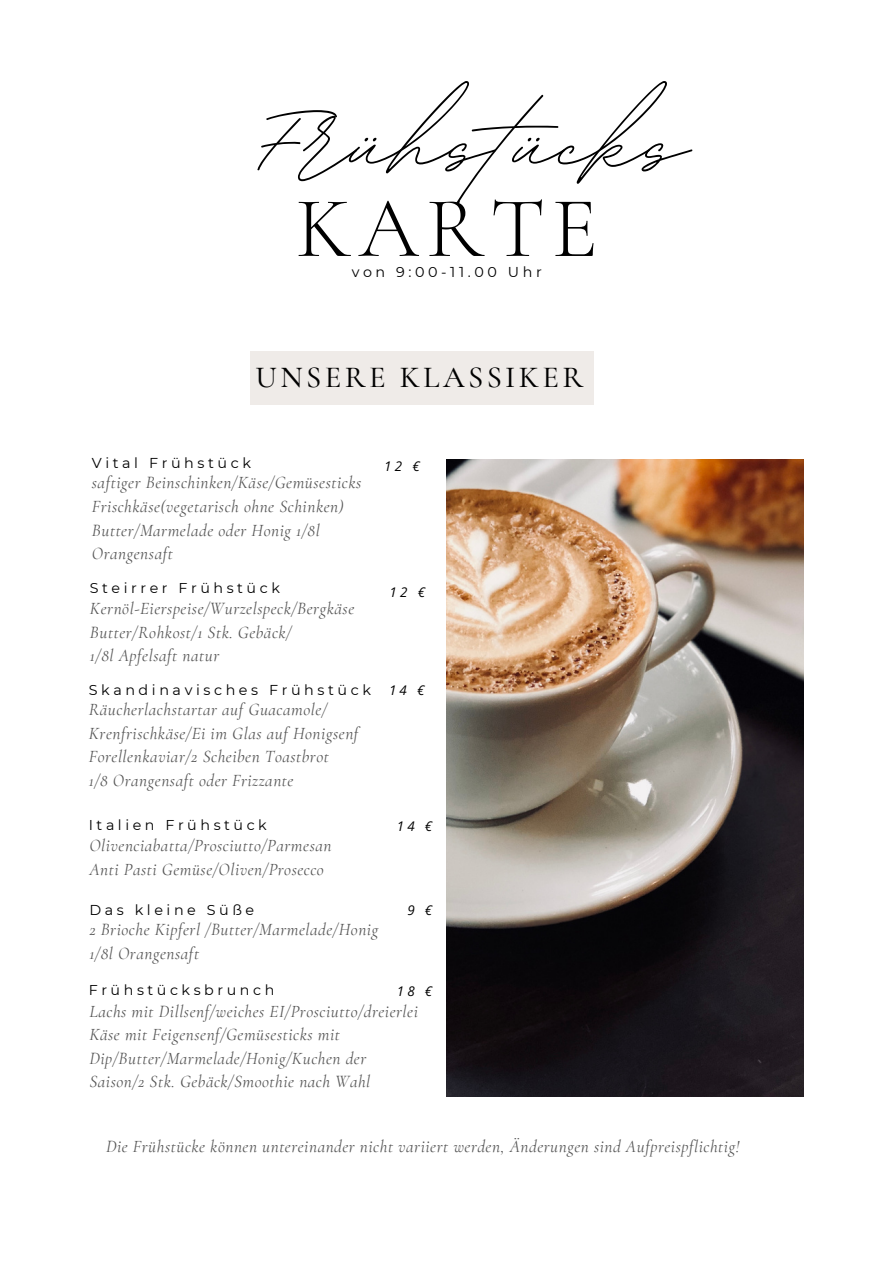
<style>
.page{position:relative;width:894px;height:1264px;background:#fff}
.page>*{position:absolute;margin:0;border:0;box-sizing:border-box;transform-origin:0 0}
.t1{font:162.45px "BD Script";color:#000}
.t2{font:300 86.55px "Cormorant Garamond";letter-spacing:.08em;color:#000}
.t3{font:500 30.6px "Cormorant Garamond";letter-spacing:.11em;color:#000}
.t4{font:italic 17.25px/23.7px "Cormorant Garamond";letter-spacing:.03em;color:#545454}
.t5{font:14.25px "Montserrat";letter-spacing:.25em;color:#000}
.t6{font:italic 13.35px "Open Sans";letter-spacing:.25em;color:#000}
</style>
<div class="page">
<div style="left:250px;top:351px;width:344px;height:54px;background:#efebe8"></div>
<img style="left:446px;top:459px;width:357px;height:637px">
<p class="t1" style="left:253px;top:36px;width:436px">Frühstücks</p>
<h2 class="t2" style="left:295px;top:176px;width:304px">KARTE</h2>
<h4 class="t5" style="left:351px;top:263px;width:191px">von 9:00-11.00 Uhr</h4>
<h3 class="t3" style="left:255px;top:359px;width:329px">UNSERE KLASSIKER</h3>
<p class="t5" style="left:92px;top:454px;width:160px">Vital Frühstück</p>
<p class="t4" style="left:92px;top:471px;width:271px">saftiger Beinschinken/Käse/Gemüsesticks Frischkäse(vegetarisch ohne Schinken)<br>Butter/Marmelade oder Honig 1/8l Orangensaft</p>
<p class="t5" style="left:90px;top:579px;width:191px">Steirrer Frühstück</p>
<p class="t4" style="left:90px;top:596px;width:266px">Kernöl-Eierspeise/Wurzelspeck/Bergkäse<br>Butter/Rohkost/1 Stk. Gebäck/<br>1/8l Apfelsaft natur</p>
<p class="t5" style="left:89px;top:681px;width:284px">Skandinavisches Frühstück</p>
<p class="t4" style="left:89px;top:697px;width:271px">Räucherlachstartar auf Guacamole/ Krenfrischkäse/Ei im Glas auf Honigsenf Forellenkaviar/2 Scheiben Toastbrot<br>1/8 Orangensaft oder Frizzante</p>
<p class="t5" style="left:89px;top:816px;width:179px">Italien Frühstück</p>
<p class="t4" style="left:89px;top:834px;width:243px">Olivenciabatta/Prosciutto/Parmesan<br>Anti Pasti Gemüse/Oliven/Prosecco</p>
<p class="t6" style="left:384px;top:457px;width:37px">12 €</p>
<h4 class="t6" style="left:389px;top:583px;width:37px">12 €</h4>
<h4 class="t6" style="left:389px;top:680px;width:37px">14 €</h4>
<h4 class="t6" style="left:396px;top:816px;width:37px">14 €</h4>
<p class="t5" style="left:89px;top:901px;width:166px">Das kleine Süße</p>
<p class="t4" style="left:89px;top:917px;width:290px">2 Brioche Kipferl /Butter/Marmelade/Honig<br>1/8l Orangensaft</p>
<h4 class="t6" style="left:407px;top:900px;width:26px">9 €</h4>
<p class="t5" style="left:89px;top:981px;width:187px">Frühstücksbrunch</p>
<p class="t4" style="left:89px;top:999px;width:330px">Lachs mit Dillsenf/weiches EI/Prosciutto/dreierlei Käse mit Feigensenf/Gemüsesticks mit Dip/Butter/Marmelade/Honig/Kuchen der Saison/2 Stk. Gebäck/Smoothie nach Wahl</p>
<h4 class="t6" style="left:396px;top:982px;width:37px">18 €</h4>
<h4 class="t4" style="left:106px;top:1134px;width:635px">Die Frühstücke können untereinander nicht variiert werden, Änderungen sind Aufpreispflichtig!</h4>
</div>
